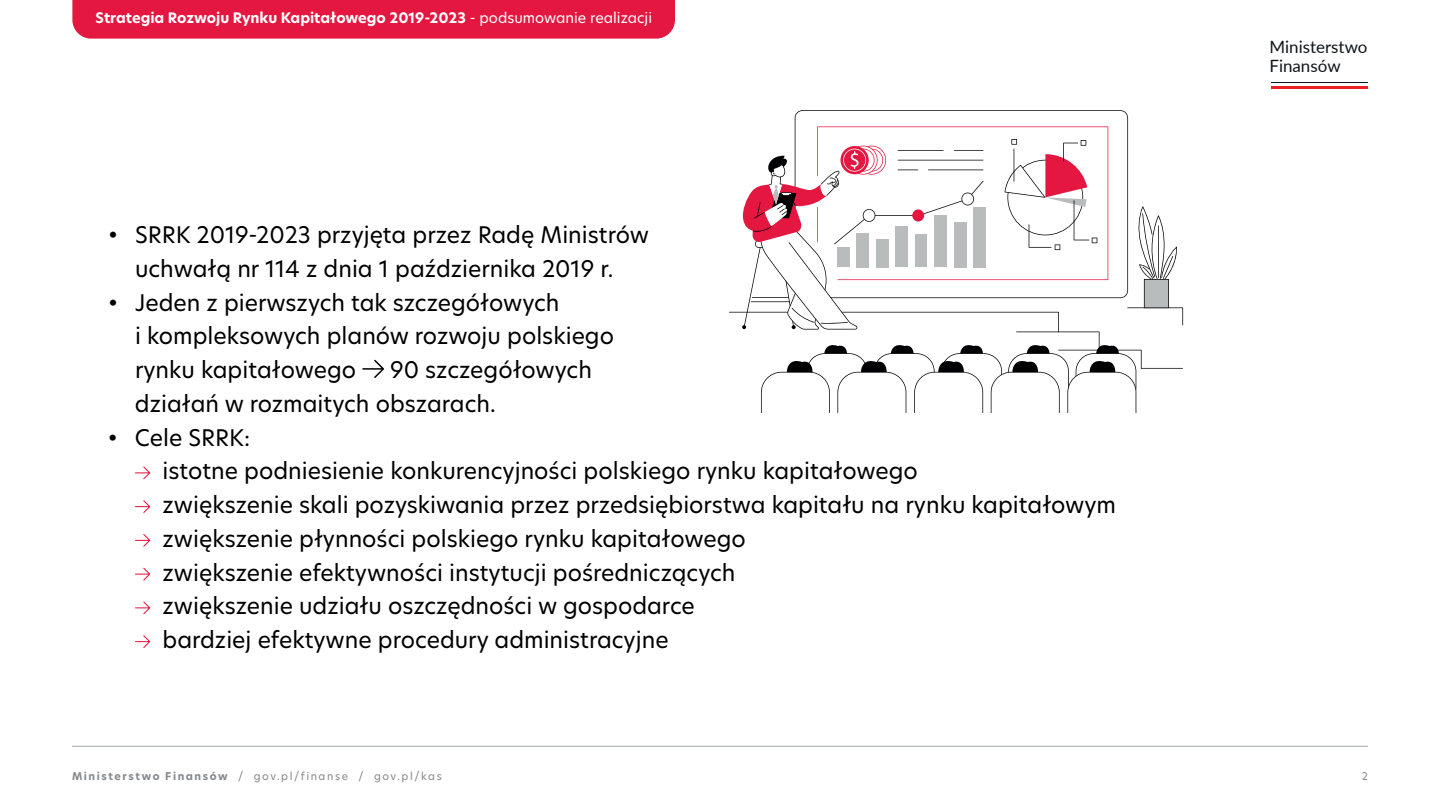
<style>
.page{position:relative;width:1440px;height:810px;background:#fff}
.page>*{position:absolute;margin:0;border:0;box-sizing:border-box;transform-origin:0 0}
.t1{font:22.5px/33.8px "New Hero";color:#000002}
.t2{font:16.95px/18.9px "Lato";color:#0f1417}
.t3{font:700 14.25px "New Hero";color:#fff}
.t4{font:10.5px "New Hero";letter-spacing:.15em;color:#85888c}
.s1{font-weight:400}
.s2{font-weight:700}
</style>
<div class="page">
<div style="left:72px;top:0;width:603px;height:39px;background:#e41740"></div>
<hr style="left:1271px;top:85px;width:97px;height:3px;background:#ee1f25">
<hr style="left:1271px;top:82px;width:97px;height:1px;background:#0f1417">
<hr style="left:72px;top:746px;width:1296px;height:1px;background:#a1a7aa">
<svg style="left:362px;top:360px;width:22px;height:18px"></svg>
<svg style="left:135px;top:466px;width:15px;height:13px"></svg>
<svg style="left:135px;top:500px;width:15px;height:13px"></svg>
<svg style="left:135px;top:534px;width:15px;height:13px"></svg>
<svg style="left:135px;top:568px;width:15px;height:12px"></svg>
<svg style="left:135px;top:601px;width:15px;height:13px"></svg>
<svg style="left:135px;top:635px;width:15px;height:13px"></svg>
<svg style="left:795px;top:110px;width:333px;height:16px"></svg>
<svg style="left:729px;top:126px;width:454px;height:287px"></svg>
<p class="t3" style="left:96px;top:8px;width:558px">Strategia Rozwoju Rynku Kapitałowego 2019-2023 <span class="s1">- podsumowanie realizacji</span></p>
<p class="t1" style="left:108px;top:217px;width:542px;text-align:center">• SRRK 2019-2023 przyjęta przez Radę Ministrów uchwałą nr 114 z dnia 1 października 2019 r.</p>
<p class="t1" style="left:135px;top:285px;width:481px;text-indent:-27px">• Jeden z pierwszych tak szczegółowych<br>i kompleksowych planów rozwoju polskiego rynku kapitałowego</p>
<p class="t1" style="left:135px;top:352px;width:459px;text-indent:255px">90 szczegółowych działań w rozmaitych obszarach.</p>
<p class="t1" style="left:163px;top:420px;width:955px;text-indent:-55px">• Cele SRRK:<br>istotne podniesienie konkurencyjności polskiego rynku kapitałowego<br>zwiększenie skali pozyskiwania przez przedsiębiorstwa kapitału na rynku kapitałowym zwiększenie płynności polskiego rynku kapitałowego<br>zwiększenie efektywności instytucji pośredniczących<br>zwiększenie udziału oszczędności w gospodarce<br>bardziej efektywne procedury administracyjne</p>
<p class="t2" style="left:1269px;top:36px;width:100px">Ministerstwo<br>Finansów</p>
<p class="t4" style="left:72px;top:769px;width:371px"><span class="s2">Ministerstwo Finansów</span> / gov.pl/finanse / gov.pl/kas</p>
<p class="t4" style="left:1362px;top:769px;width:8px">2</p>
</div>
